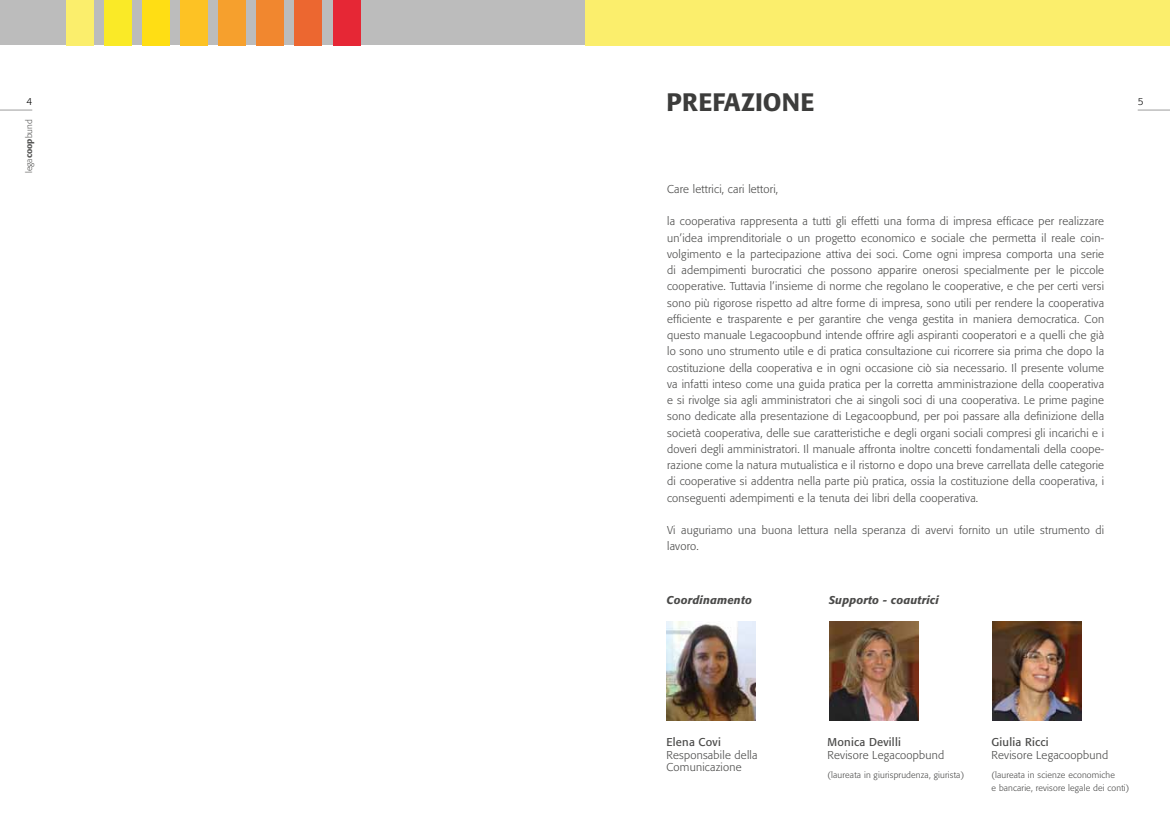
<style>
.page{position:relative;width:1170px;height:833px;background:#fff}
.page>*{position:absolute;margin:0;border:0;box-sizing:border-box;transform-origin:0 0}
.t1{font:500 25px "Formata";color:#3c3c3b}
.t2{font:300 11.25px/16.2px "Formata";letter-spacing:.02em;color:#4a4a49}
.t3{font:11.25px "Formata";letter-spacing:.02em;color:#4a4a49}
.t4{font:italic 500 11.25px "Formata";letter-spacing:.02em;color:#4a4a49}
.t5{font:300 10px "Formata";color:#000}
.t6{font:300 8.75px/12.5px "Formata";letter-spacing:.02em;color:#4a4a49}
.t7{font:300 8.75px "Formata";color:#575756}
.s1{font-weight:500}
</style>
<div class="page">
<div style="left:0;top:0;width:585px;height:45px;background:#bcbcbc"></div>
<div style="left:585px;top:0;width:584px;height:45px;background:#fbee6c"></div>
<div style="left:66px;top:0;width:27px;height:45px;background:#fbee6c"></div>
<div style="left:104px;top:0;width:27px;height:45px;background:#faea27"></div>
<div style="left:142px;top:0;width:28px;height:45px;background:#ffde14"></div>
<div style="left:180px;top:0;width:28px;height:45px;background:#fdc224"></div>
<div style="left:218px;top:0;width:28px;height:45px;background:#f6a02d"></div>
<div style="left:257px;top:0;width:27px;height:45px;background:#f1872f"></div>
<div style="left:295px;top:0;width:27px;height:45px;background:#ec6730"></div>
<div style="left:333px;top:0;width:27px;height:45px;background:#e62735"></div>
<img style="left:829px;top:622px;width:89px;height:98px">
<img style="left:992px;top:622px;width:89px;height:98px">
<img style="left:666px;top:622px;width:89px;height:98px">
<hr style="left:0;top:110px;width:32px;height:1px;background:#9d9d9c">
<hr style="left:1137px;top:110px;width:32px;height:1px;background:#9d9d9c">
<p class="t5" style="left:26px;top:96px;width:7px">4</p>
<p class="t7" style="left:24px;top:173px;width:55px;rotate:-90deg">lega<span class="s1">coop</span>bund</p>
<h1 class="t1" style="left:666px;top:87px;width:149px">PREFAZIONE</h1>
<p class="t2" style="left:667px;top:181px;width:113px">Care lettrici, cari lettori,</p>
<p class="t2" style="left:667px;top:213px;width:438px;text-align:justify">la cooperativa rappresenta a tutti gli effetti una forma di impresa efficace per realizzare un’idea imprenditoriale o un progetto economico e sociale che permetta il reale coin&shy;volgimento e la partecipazione attiva dei soci. Come ogni impresa comporta una serie di adempimenti burocratici che possono apparire onerosi specialmente per le piccole cooperative. Tuttavia l’insieme di norme che regolano le cooperative, e che per certi versi sono più rigorose rispetto ad altre forme di impresa, sono utili per rendere la cooperativa efficiente e trasparente e per garantire che venga gestita in maniera democratica. Con questo manuale Legacoopbund intende offrire agli aspiranti cooperatori e a quelli che già lo sono uno strumento utile e di pratica consultazione cui ricorrere sia prima che dopo la costituzione della cooperativa e in ogni occasione ciò sia necessario. Il presente volume va infatti inteso come una guida pratica per la corretta amministrazione della cooperativa e si rivolge sia agli amministratori che ai singoli soci di una cooperativa. Le prime pagine sono dedicate alla presentazione di Legacoopbund, per poi passare alla definizione della società cooperativa, delle sue caratteristiche e degli organi sociali compresi gli incarichi e i doveri degli amministratori. Il manuale affronta inoltre concetti fondamentali della coope&shy;razione come la natura mutualistica e il ristorno e dopo una breve carrellata delle categorie di cooperative si addentra nella parte più pratica, ossia la costituzione della cooperativa, i conseguenti adempimenti e la tenuta dei libri della cooperativa.</p>
<p class="t2" style="left:667px;top:522px;width:438px">Vi auguriamo una buona lettura nella speranza di avervi fornito un utile strumento di lavoro.</p>
<p class="t4" style="left:666px;top:593px;width:87px">Coordinamento</p>
<p class="t4" style="left:828px;top:593px;width:111px">Supporto - coautrici</p>
<p class="t5" style="left:1137px;top:96px;width:7px">5</p>
<p class="t3" style="left:666px;top:735px;width:56px">Elena Covi</p>
<p class="t2" style="left:666px;top:748px;width:93px;line-height:12.5px">Responsabile della<br>Comunicazione</p>
<p class="t3" style="left:827px;top:735px;width:75px">Monica Devilli</p>
<p class="t2" style="left:827px;top:746px;width:118px">Revisore Legacoopbund</p>
<p class="t6" style="left:827px;top:769px;width:138px">(laureata in giurisprudenza, giurista)</p>
<p class="t3" style="left:991px;top:735px;width:59px">Giulia Ricci</p>
<p class="t2" style="left:991px;top:746px;width:118px">Revisore Legacoopbund</p>
<p class="t6" style="left:991px;top:769px;width:139px">(laureata in scienze economiche<br>e bancarie, revisore legale dei conti)</p>
</div>
